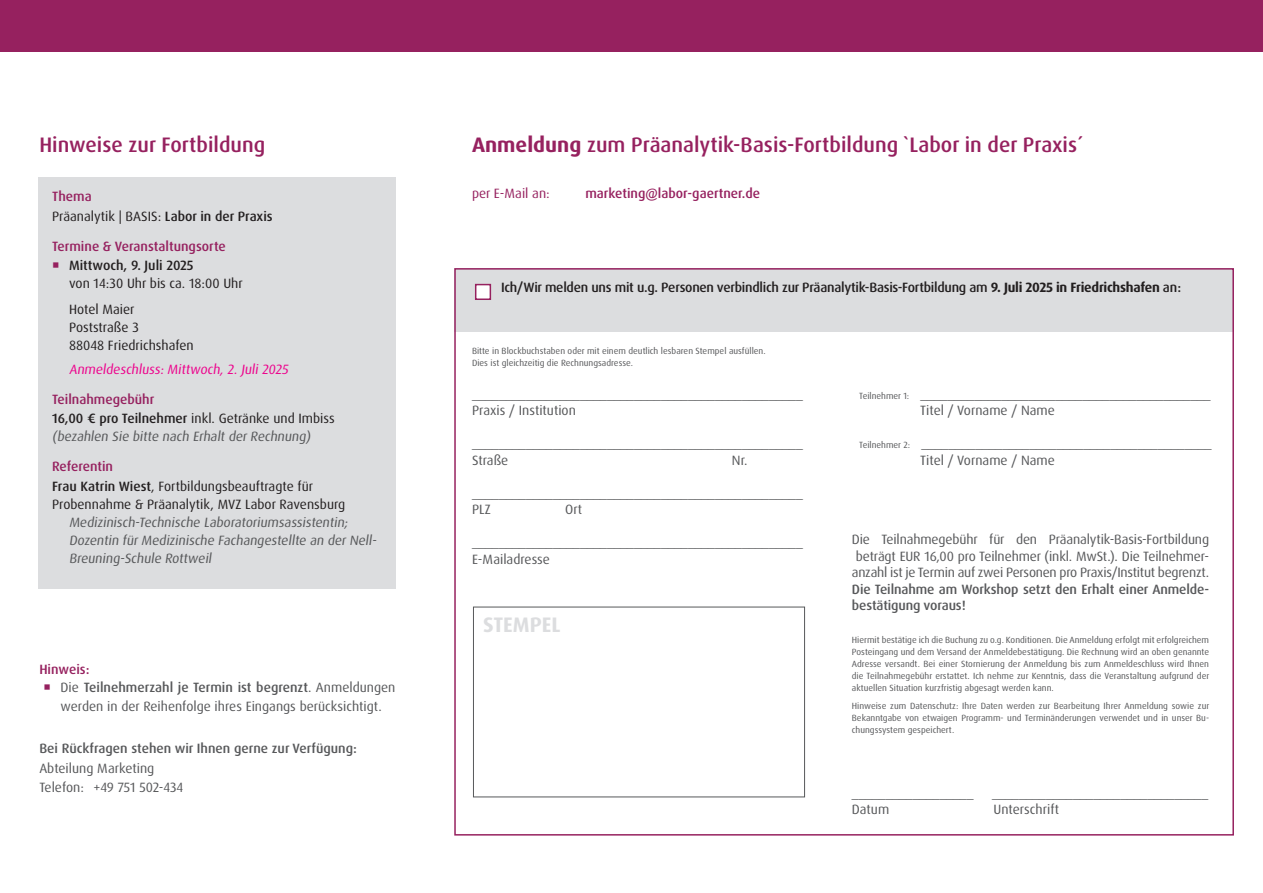
<style>
.page{position:relative;width:1263px;height:893px;background:#fff}
.page>*{position:absolute;margin:0;border:0;box-sizing:border-box;transform-origin:0 0}
.t1{font:500 21px "Dax OT";color:#96215f}
.t2{font:700 21px "Dax OT";color:#dcdddf}
.t3{font:13.5px/16.5px "Dax OT";color:#57585a}
.t4{font:13.5px "Dax OT";color:#231f20}
.t5{font:500 13.5px "Dax OT";letter-spacing:-.02em;color:#231f20}
.t6{font:500 13.5px "Dax OT";color:#96215f}
.t7{font:500 13.5px "Dax OT";color:#57585a}
.t8{font:13.5px "Dax OT";color:#ed028c}
.t9{font:500 13.5px "Dax OT";color:#231f20}
.t10{font:13.5px "Dax OT";color:#96215f}
.t11{font:9px/12px "Dax OT";color:#57585a;text-align:justify}
.s1{font-weight:500}
.s2{font-weight:700}
.s3{font-size:9px}
</style>
<div class="page">
<div style="left:38px;top:178px;width:357px;height:411px;background:#dcdddf"></div>
<div style="left:454px;top:268px;width:780px;height:64px;background:#dcdddf"></div>
<div style="left:473px;top:607px;width:332px;height:190px;border:1px solid #57585a"></div>
<div style="left:475px;top:284px;width:16px;height:16px;background:#fff;border:2px solid #96215f"></div>
<div style="left:0;top:0;width:1263px;height:51px;background:#96215f"></div>
<p class="t1" style="left:39px;top:131px;width:227px">Hinweise zur Fortbildung</p>
<p class="t6" style="left:52px;top:188px;width:41px">Thema</p>
<p class="t4" style="left:52px;top:207px;width:222px">Präanalytik | BASIS: <span class="s1">Labor in der Praxis</span></p>
<p class="t6" style="left:52px;top:237px;width:175px">Termine &amp; Veranstaltungsorte</p>
<p class="t9" style="left:69px;top:257px;width:126px">Mittwoch, 9. Juli 2025</p>
<p class="t4" style="left:69px;top:275px;width:175px">von 14:30 Uhr bis ca. 18:00 Uhr</p>
<p class="t4" style="left:69px;top:300px;width:67px">Hotel Maier</p>
<p class="t4" style="left:69px;top:318px;width:71px">Poststraße 3</p>
<p class="t4" style="left:69px;top:336px;width:126px">88048 Friedrichshafen</p>
<p class="t8" style="left:69px;top:360px;width:223px">Anmeldeschluss: Mittwoch, 2. J uli 2025</p>
<p class="t6" style="left:52px;top:390px;width:104px">Teilnahmegebühr</p>
<p class="t4" style="left:52px;top:410px;width:284px"><span class="s1">16,00 € pro Teilnehmer</span> inkl. Getränke und Imbiss</p>
<p class="t3" style="left:52px;top:428px;width:262px">(bezahlen Sie bitte nach Erhalt der Rechnung)</p>
<p class="t6" style="left:52px;top:458px;width:63px">Referentin</p>
<p class="t4" style="left:52px;top:477px;width:263px"><span class="s1">Frau Katrin Wiest</span>, Fortbildungsbeauftragte für</p>
<p class="t4" style="left:52px;top:495px;width:295px">Probennahme &amp; Präanalytik, MVZ Labor Ravensburg</p>
<p class="t3" style="left:69px;top:513px;width:311px;line-height:18px">Medizinisch-Technische Laboratoriumsassistentin;<br>Dozentin für Medizinische Fachangestellte an der Nell-<br>Breuning-Schule Rottweil</p>
<p class="t6" style="left:39px;top:660px;width:52px">Hinweis:</p>
<p class="t3" style="left:61px;top:678px;width:336px;line-height:18.8px">Die <span class="s1">Teilnehmerzahl je Termin ist begrenzt</span>. Anmeldungen werden in der Reihenfolge ihres Eingangs berücksichtigt.</p>
<p class="t7" style="left:39px;top:740px;width:319px">Bei Rückfragen stehen wir Ihnen gerne zur Verfügung:</p>
<p class="t3" style="left:39px;top:760px;width:117px">Abteilung Marketing</p>
<p class="t3" style="left:39px;top:779px;width:146px">Telefon: +49 751 502-434</p>
<p class="t1" style="left:472px;top:131px;width:612px"><span class="s2">Anmeldung</span> zum Präanalytik-Basis-Fortbildung `Labor in der Praxis´</p>
<p class="t10" style="left:472px;top:184px;width:79px">per E-Mail an:</p>
<p class="t6" style="left:585px;top:184px;width:176px">marketing@labor-gaertner.de</p>
<p class="t5" style="left:501px;top:279px;width:681px">Ich/Wir melden uns mit u.g. Personen verbindlich zur Präanalytik-Basis-Fortbildung am <span class="s2">9. Juli 2025 in Friedrichshafen</span> an:</p>
<p class="t11" style="left:472px;top:345px;width:295px">Bitte in Blockbuchstaben oder mit einem deutlich lesbaren Stempel ausfüllen.</p>
<p class="t11" style="left:472px;top:357px;width:162px">Dies ist gleichzeitig die Rechnungsadresse.</p>
<p class="t3" style="left:472px;top:386px;width:332px">_________________________________________________</p>
<p class="t3" style="left:859px;top:386px;width:353px"><span class="s3">Teilnehmer 1:</span> ___________________________________________</p>
<p class="t3" style="left:472px;top:402px;width:105px">Praxis / Institution</p>
<p class="t3" style="left:920px;top:402px;width:136px">Titel / Vorname / Name</p>
<p class="t3" style="left:472px;top:435px;width:332px">_________________________________________________</p>
<p class="t3" style="left:859px;top:435px;width:354px"><span class="s3">Teilnehmer 2:</span> ___________________________________________</p>
<p class="t3" style="left:472px;top:452px;width:38px">Straße</p>
<p class="t3" style="left:732px;top:452px;width:17px">Nr.</p>
<p class="t3" style="left:920px;top:452px;width:136px">Titel / Vorname / Name</p>
<p class="t3" style="left:472px;top:485px;width:332px">_________________________________________________</p>
<p class="t3" style="left:472px;top:501px;width:20px">PLZ</p>
<p class="t3" style="left:565px;top:501px;width:19px">Ort</p>
<p class="t3" style="left:472px;top:534px;width:332px">_________________________________________________</p>
<p class="t3" style="left:472px;top:551px;width:79px">E-Mailadresse</p>
<p class="t3" style="left:852px;top:531px;width:359px;text-align:justify">Die Teilnahmegebühr für den Präanalytik-Basis-Fortbildung beträgt EUR 16,00 pro Teilnehmer (inkl. MwSt.). Die Teilnehmer&shy;anzahl ist je Termin auf zwei Personen pro Praxis/Institut begrenzt.<br><span class="s1">Die Teilnahme am Workshop setzt den Erhalt einer Anmelde&shy;bestätigung voraus!</span></p>
<p class="t11" style="left:852px;top:634px;width:359px">Hiermit bestätige ich die Buchung zu o.g. Konditionen. Die Anmeldung erfolgt mit erfolgreichem Posteingang und dem Versand der Anmeldebestätigung. Die Rechnung wird an oben genannte Adresse versandt. Bei einer Stornierung der Anmeldung bis zum Anmeldeschluss wird Ihnen die Teilnahmegebühr erstattet. Ich nehme zur Kenntnis, dass die Veranstaltung aufgrund der aktuellen Situation kurzfristig abgesagt werden kann.</p>
<p class="t11" style="left:852px;top:700px;width:359px">Hinweise zum Datenschutz: Ihre Daten werden zur Bearbeitung Ihrer Anmeldung sowie zur Bekanntgabe von etwaigen Programm- und Terminänderungen verwendet und in unser Bu&shy;chungssystem gespeichert.</p>
<p class="t2" style="left:483px;top:611px;width:79px">STEMPEL</p>
<p class="t3" style="left:852px;top:785px;width:123px">__________________</p>
<p class="t3" style="left:992px;top:785px;width:218px">________________________________</p>
<p class="t3" style="left:852px;top:801px;width:39px">Datum</p>
<p class="t3" style="left:993px;top:801px;width:67px">Unterschrift</p>
</div>
